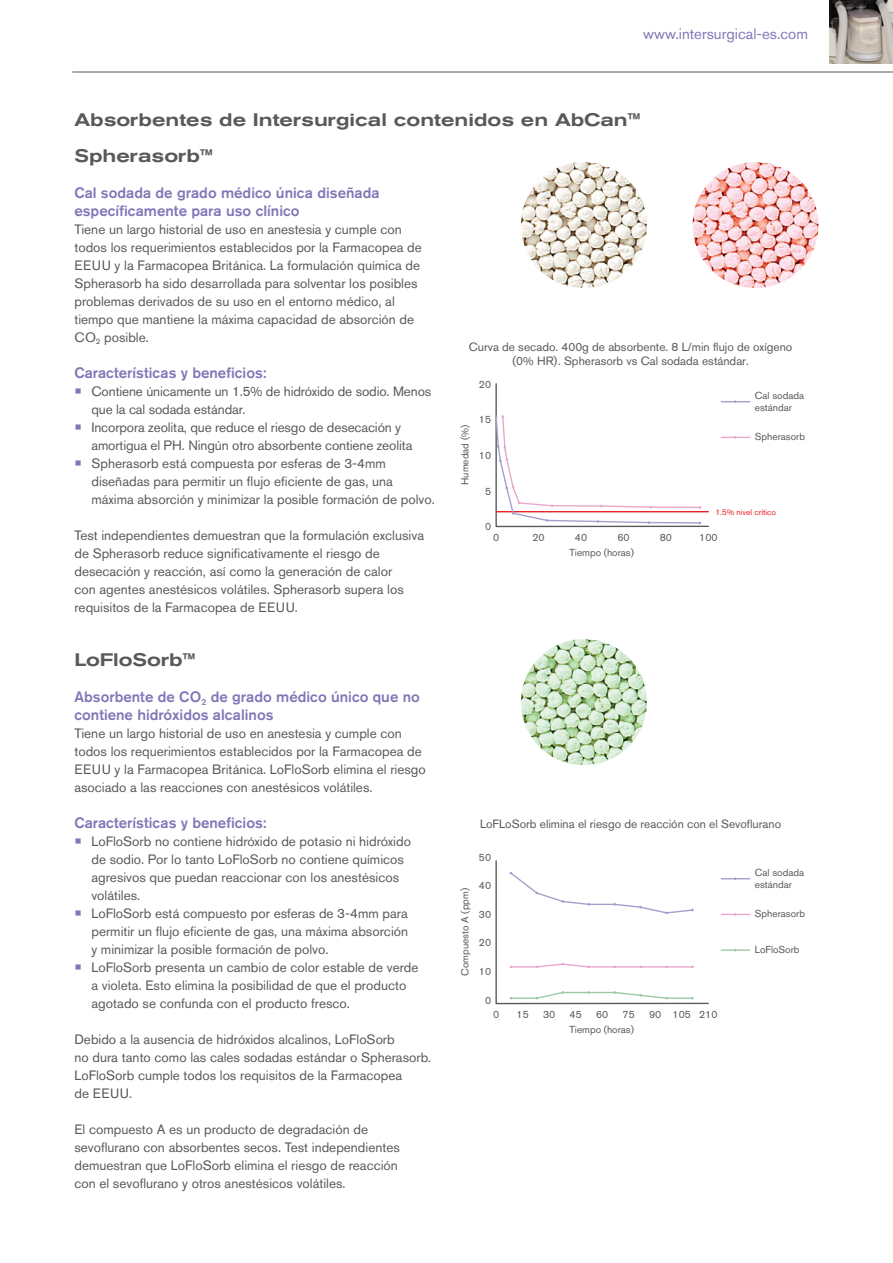
<style>
.page{position:relative;width:893px;height:1263px;background:#fff}
.page>*{position:absolute;margin:0;border:0;box-sizing:border-box;transform-origin:0 0}
.t1{font:500 expanded 18px/36px "Akzidenz Grotesk Pro";color:#58595b}
.t2{font:500 15px/18px "Akzidenz Grotesk Pro";color:#8177b7}
.t3{font:15px "Akzidenz Grotesk Pro";color:#8177b7}
.t4{font:13.5px/18px "Akzidenz Grotesk Pro";color:#58595b}
.t5{font:11.85px/14.2px "Akzidenz Grotesk BQ";color:#58595b;text-align:center}
.t6{font:10.5px "Akzidenz Grotesk BQ";color:#58595b}
.t7{font:10.05px/12.1px "Akzidenz Grotesk BQ";color:#58595b}
.t8{font:8.25px "Akzidenz Grotesk BQ";color:#ed1d24}
.s1{font-size:22.5px;color:#8177b7}
</style>
<div class="page">
<hr style="left:72px;top:72px;width:821px;height:1px;background:#58595b">
<img style="left:829px;top:0;width:64px;height:63px">
<img style="left:521px;top:639px;width:126px;height:126px;border-radius:63px">
<img style="left:521px;top:162px;width:126px;height:126px;border-radius:63px">
<img style="left:693px;top:162px;width:126px;height:126px;border-radius:63px">
<svg style="left:721px;top:877px;width:29px;height:3px"></svg>
<svg style="left:721px;top:913px;width:29px;height:3px"></svg>
<hr style="left:721px;top:949px;width:29px;height:2px;background:#9dc8a5">
<svg style="left:495px;top:860px;width:214px;height:145px"></svg>
<svg style="left:721px;top:400px;width:29px;height:3px"></svg>
<svg style="left:721px;top:436px;width:29px;height:3px"></svg>
<svg style="left:495px;top:383px;width:214px;height:145px"></svg>
<p class="t3" style="left:643px;top:24px;width:166px">www.intersurgical-es.com</p>
<h1 class="t1" style="left:74px;top:102px;width:567px">Absorbentes de Intersurgical contenidos en AbCan™<br>Spherasorb™</h1>
<p class="t2" style="left:74px;top:184px;width:307px">Cal sodada de grado médico única diseñada específicamente para uso clínico</p>
<p class="t4" style="left:74px;top:220px;width:349px">Tiene un largo historial de uso en anestesia y cumple con todos los requerimientos establecidos por la Farmacopea de EEUU y la Farmacopea Británica. La formulación química de Spherasorb ha sido desarrollada para solventar los posibles problemas derivados de su uso en el entorno médico, al tiempo que mantiene la máxima capacidad de absorción de CO<sub>2</sub> posible.</p>
<p class="t2" style="left:74px;top:364px;width:194px">Características y beneficios:</p>
<p class="t4" style="left:91px;top:382px;width:341px;text-indent:-17px"><span class="s1">•</span> Contiene únicamente un 1.5% de hidróxido de sodio. Menos que la cal sodada estándar.</p>
<p class="t4" style="left:91px;top:418px;width:323px;text-indent:-17px"><span class="s1">•</span> Incorpora zeolita, que reduce el riesgo de desecación y amortigua el PH. Ningún otro absorbente contiene zeolita</p>
<p class="t4" style="left:91px;top:454px;width:345px;text-indent:-17px"><span class="s1">•</span> Spherasorb está compuesta por esferas de 3-4mm diseñadas para permitir un flujo eficiente de gas, una máxima absorción y minimizar la posible formación de polvo.</p>
<p class="t4" style="left:74px;top:526px;width:351px">Test independientes demuestran que la formulación exclusiva de Spherasorb reduce significativamente el riesgo de desecación y reacción, así como la generación de calor<br>con agentes anestésicos volátiles. Spherasorb supera los requisitos de la Farmacopea de EEUU.</p>
<h1 class="t1" style="left:74px;top:642px;width:123px">LoFloSorb™</h1>
<p class="t2" style="left:74px;top:688px;width:347px">Absorbente de CO<sub>2</sub> de grado médico único que no contiene hidróxidos alcalinos</p>
<p class="t4" style="left:74px;top:724px;width:353px">Tiene un largo historial de uso en anestesia y cumple con todos los requerimientos establecidos por la Farmacopea de EEUU y la Farmacopea Británica. LoFloSorb elimina el riesgo asociado a las reacciones con anestésicos volátiles.</p>
<p class="t2" style="left:74px;top:814px;width:194px">Características y beneficios:</p>
<p class="t4" style="left:91px;top:832px;width:321px;text-indent:-17px"><span class="s1">•</span> LoFloSorb no contiene hidróxido de potasio ni hidróxido de sodio. Por lo tanto LoFloSorb no contiene químicos agresivos que puedan reaccionar con los anestésicos volátiles.</p>
<p class="t4" style="left:91px;top:904px;width:318px;text-align:justify;text-indent:-17px"><span class="s1">•</span> LoFloSorb está compuesto por esferas de 3-4mm para permitir un flujo eficiente de gas, una máxima absorción y minimizar la posible formación de polvo.</p>
<p class="t4" style="left:91px;top:958px;width:329px;text-indent:-17px"><span class="s1">•</span> LoFloSorb presenta un cambio de color estable de verde a violeta. Esto elimina la posibilidad de que el producto agotado se confunda con el producto fresco.</p>
<p class="t4" style="left:74px;top:1030px;width:358px">Debido a la ausencia de hidróxidos alcalinos, LoFloSorb<br>no dura tanto como las cales sodadas estándar o Spherasorb.<br>LoFloSorb cumple todos los requisitos de la Farmacopea<br>de EEUU.</p>
<p class="t4" style="left:74px;top:1120px;width:327px">El compuesto A es un producto de degradación de sevoflurano con absorbentes secos. Test independientes demuestran que LoFloSorb elimina el riesgo de reacción con el sevoflurano y otros anestésicos volátiles.</p>
<p class="t5" style="left:469px;top:339px;width:325px">Curva de secado. 400g de absorbente. 8 L/min flujo de oxígeno (0% HR). Spherasorb vs Cal sodada estándar.</p>
<p class="t6" style="left:479px;top:378px;width:14px">20</p>
<p class="t7" style="left:755px;top:389px;width:51px">Cal sodada estándar</p>
<p class="t7" style="left:755px;top:430px;width:52px">Spherasorb</p>
<p class="t6" style="left:479px;top:413px;width:14px">15</p>
<p class="t7" style="left:459px;top:485px;width:62px;rotate:-90deg">Humedad (%)</p>
<p class="t6" style="left:479px;top:449px;width:14px">10</p>
<p class="t6" style="left:485px;top:485px;width:8px">5</p>
<p class="t8" style="left:715px;top:507px;width:62px">1.5% nivel crítico</p>
<p class="t6" style="left:485px;top:520px;width:8px">0</p>
<p class="t6" style="left:493px;top:531px;width:8px">0</p>
<p class="t6" style="left:532px;top:531px;width:14px">20</p>
<p class="t6" style="left:575px;top:531px;width:14px">40</p>
<p class="t6" style="left:617px;top:531px;width:14px">60</p>
<p class="t6" style="left:660px;top:531px;width:14px">80</p>
<p class="t6" style="left:699px;top:531px;width:20px">100</p>
<p class="t7" style="left:569px;top:546px;width:66px">Tiempo (horas)</p>
<p class="t5" style="left:480px;top:816px;width:303px">LoFLoSorb elimina el riesgo de reacción con el Sevoflurano</p>
<p class="t6" style="left:479px;top:851px;width:14px">50</p>
<p class="t7" style="left:755px;top:866px;width:51px">Cal sodada estándar</p>
<p class="t7" style="left:755px;top:907px;width:52px">Spherasorb</p>
<p class="t7" style="left:755px;top:943px;width:46px">LoFloSorb</p>
<p class="t6" style="left:479px;top:879px;width:14px">40</p>
<p class="t7" style="left:459px;top:976px;width:89px;rotate:-90deg">Compuesto A (ppm)</p>
<p class="t6" style="left:479px;top:908px;width:14px">30</p>
<p class="t6" style="left:479px;top:936px;width:14px">20</p>
<p class="t6" style="left:479px;top:965px;width:14px">10</p>
<p class="t6" style="left:485px;top:994px;width:8px">0</p>
<p class="t6" style="left:493px;top:1008px;width:8px">0</p>
<p class="t6" style="left:517px;top:1008px;width:14px">15</p>
<p class="t6" style="left:543px;top:1008px;width:14px">30</p>
<p class="t6" style="left:570px;top:1008px;width:14px">45</p>
<p class="t6" style="left:596px;top:1008px;width:14px">60</p>
<p class="t6" style="left:623px;top:1008px;width:14px">75</p>
<p class="t6" style="left:649px;top:1008px;width:70px">90 105 210</p>
<p class="t7" style="left:569px;top:1023px;width:66px">Tiempo (horas)</p>
</div>
